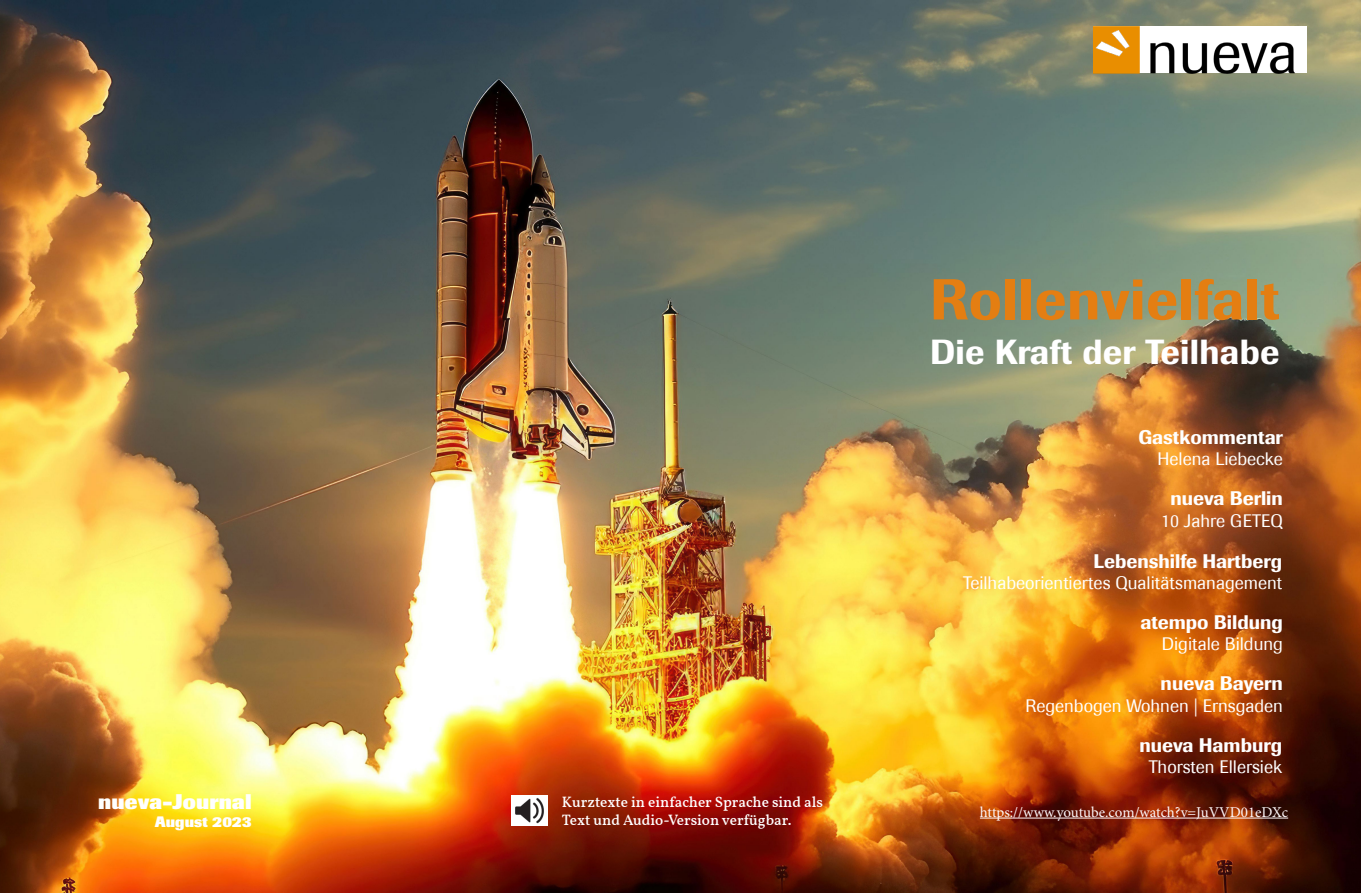
<style>
.page{position:relative;width:1361px;height:893px;background:#fff}
.page>*{position:absolute;margin:0;border:0;box-sizing:border-box;transform-origin:0 0}
.Title_-_Align_Centre{font:500 57px "Imago";letter-spacing:.01em;color:#e47e12}
.Title_-_Align_Centre-2{font:500 34.5px "Imago";letter-spacing:.01em;color:#fff}
.Title_-_Align_Centre-3{font:800 21px "Imago";letter-spacing:.01em;color:#fff}
.t1{font:500 19.5px "Imago";color:#fff}
.t2{font:18px "Imago";color:#fff}
.t3{font:500 15px/18px "Vollkorn";color:#fff}
.t4{font:15px "Minion Pro";letter-spacing:-.005em;color:#fef8fa}
.Title_-_Align_Centre-4{font:800 15px "Imago";letter-spacing:.01em;color:#fff}
</style>
<div class="page">
<img style="left:0;top:0;width:1361px;height:893px">
<img style="left:511px;top:795px;width:36px;height:31px">
<hr style="left:980px;top:818px;width:308px;height:1px;background:#fef8fa">
<div style="left:1093px;top:27px;width:214px;height:46px;background:#fff"></div>
<img style="left:1093px;top:27px;width:202px;height:46px">
<p class="Title_-_Align_Centre-3" style="left:98px;top:789px;width:155px">nueva-Journal</p>
<p class="Title_-_Align_Centre-4" style="left:155px;top:812px;width:98px">August 2023</p>
<p class="Title_-_Align_Centre" style="left:930px;top:265px;width:351px">Rollenvielfalt</p>
<p class="Title_-_Align_Centre-2" style="left:930px;top:331px;width:351px">Die Kraft der Teilhabe</p>
<p class="t1" style="left:1138px;top:425px;width:146px">Gastkommentar</p>
<p class="t2" style="left:1157px;top:448px;width:127px">Helena Liebecke</p>
<p class="t1" style="left:1170px;top:487px;width:114px">nueva Berlin</p>
<p class="t2" style="left:1161px;top:510px;width:123px">10 Jahre GETEQ</p>
<p class="t1" style="left:1093px;top:549px;width:190px">Lebenshilfe Hartberg</p>
<p class="t2" style="left:963px;top:573px;width:320px">Teilhabeorientiertes Qualitätsmanagement</p>
<p class="t1" style="left:1140px;top:610px;width:144px">atempo Bildung</p>
<p class="t2" style="left:1161px;top:633px;width:123px">Digitale Bildung</p>
<p class="t1" style="left:1160px;top:671px;width:124px">nueva Bayern</p>
<p class="t2" style="left:1025px;top:695px;width:259px">Regenbogen Wohnen | Ernsgaden</p>
<p class="t1" style="left:1139px;top:733px;width:144px">nueva Hamburg</p>
<p class="t2" style="left:1149px;top:757px;width:135px">Thorsten Ellersiek</p>
<p class="t3" style="left:562px;top:792px;width:263px">Kurztexte in einfacher Sprache sind als<br>Text und Audio-Version verfügbar.</p>
<p class="t4" style="left:980px;top:802px;width:310px">https://www.youtube.com/watch?v=JuVVD01eDXc</p>
</div>
